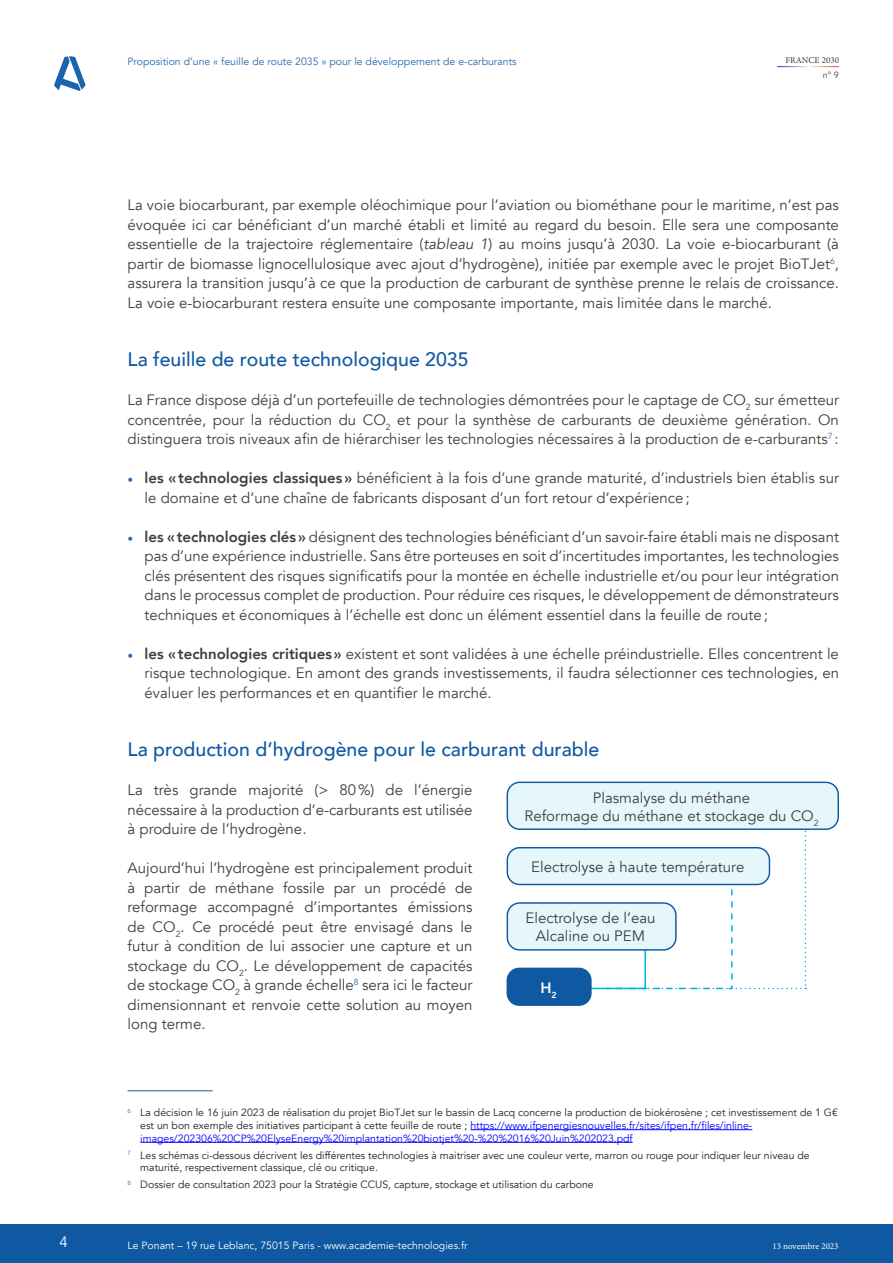
<style>
.page{position:relative;width:893px;height:1263px;background:#fff}
.page>*{position:absolute;margin:0;border:0;box-sizing:border-box;transform-origin:0 0}
.t1{font:500 19.5px "Avenir";color:#0f59a3}
.t2{font:15px/19.5px "Avenir";color:#3e3e3f;text-align:justify}
.t3{font:800 15px "Avenir";color:#fff}
.t4{font:15px "Avenir";color:#fff}
.t5{font:10.5px/12.6px "Avenir";color:#231f20}
.t6{font:10.5px "Avenir";color:#276aac}
.t7{font:10.5px "Avenir";color:#fff}
.t8{font:9px "Minion Pro";letter-spacing:-.005em;color:#fff}
.t9{font:9px "Minion Pro";color:#3e3e3f}
.t10{font:9px "Avenir";color:#3e3e3f}
.s1{font-style:italic}
.s2{font-family:"Minion Pro";color:#276aac}
.s3{font-weight:800}
.s4{color:#00f}
</style>
<div class="page">
<div style="left:0;top:1224px;width:893px;height:39px;background:#0f59a3"></div>
<svg style="left:54px;top:56px;width:32px;height:35px"></svg>
<hr style="left:128px;top:1090px;width:85px;height:1px;background:#0f59a3">
<hr style="left:470px;top:1129px;width:282px;height:1px;background:#00f">
<hr style="left:140px;top:1142px;width:493px;height:1px;background:#00f">
<svg style="left:578px;top:830px;width:228px;height:160px"></svg>
<div style="left:507px;top:782px;width:331px;height:47px;background:#e6f7fc;border-radius:12px"></div>
<div style="left:507px;top:782px;width:332px;height:48px;border:1px solid #0f59a3;border-radius:12px"></div>
<div style="left:507px;top:848px;width:262px;height:36px;background:#e6f7fc;border-radius:12px"></div>
<div style="left:507px;top:847px;width:263px;height:38px;border:1px solid #0f59a3;border-radius:12px"></div>
<div style="left:507px;top:903px;width:169px;height:47px;background:#e6f7fc;border-radius:12px"></div>
<div style="left:507px;top:902px;width:170px;height:48px;border:1px solid #0f59a3;border-radius:12px"></div>
<div style="left:507px;top:968px;width:85px;height:38px;background:#0f59a3;border-radius:13px"></div>
<p class="t6" style="left:128px;top:55px;width:391px">Proposition d’une « feuille de route 2035 » pour le développement de e-carburants</p>
<p class="t9" style="left:785px;top:54px;width:55px">FRANCE 2030</p>
<p class="t10" style="left:823px;top:70px;width:18px">n° 9</p>
<p class="t2" style="left:128px;top:195px;width:713px">La voie biocarburant, par exemple oléochimique pour l’aviation ou biométhane pour le maritime, n’est pas évoquée ici car bénéficiant d’un marché établi et limité au regard du besoin. Elle sera une composante essentielle de la trajectoire réglementaire (<span class="s1">tableau 1</span>) au moins jusqu’à 2030. La voie e-biocarburant (à partir de biomasse lignocellulosique avec ajout d’hydrogène), initiée par exemple avec le projet BioTJet<sup>6</sup>, assurera la transition jusqu’à ce que la production de carburant de synthèse prenne le relais de croissance.<br>La voie e-biocarburant restera ensuite une composante importante, mais limitée dans le marché.</p>
<h1 class="t1" style="left:128px;top:342px;width:343px">La feuille de route technologique 2035</h1>
<p class="t2" style="left:128px;top:390px;width:713px">La France dispose déjà d’un portefeuille de technologies démontrées pour le captage de CO<sub>2</sub> sur émetteur concentrée, pour la réduction du CO<sub>2</sub> et pour la synthèse de carburants de deuxième génération. On distinguera trois niveaux afin de hiérarchiser les technologies nécessaires à la production de e-carburants<sup>7</sup> :</p>
<p class="t2" style="left:145px;top:468px;width:696px;text-indent:-17px"><span class="s2">•</span> <span class="s3">les «technologies classiques»</span> bénéficient à la fois d’une grande maturité, d’industriels bien établis sur le domaine et d’une chaîne de fabricants disposant d’un fort retour d’expérience;</p>
<p class="t2" style="left:145px;top:527px;width:696px;text-indent:-17px"><span class="s2">•</span> <span class="s3">les «technologies clés»</span> désignent des technologies bénéficiant d’un savoir-faire établi mais ne disposant pas d’une expérience industrielle. Sans être porteuses en soit d’incertitudes importantes, les technologies clés présentent des risques significatifs pour la montée en échelle industrielle et/ou pour leur intégration dans le processus complet de production. Pour réduire ces risques, le développement de démonstrateurs techniques et économiques à l’échelle est donc un élément essentiel dans la feuille de route;</p>
<p class="t2" style="left:145px;top:644px;width:696px;text-indent:-17px"><span class="s2">•</span> <span class="s3">les «technologies critiques»</span> existent et sont validées à une échelle préindustrielle. Elles concentrent le risque technologique. En amont des grands investissements, il faudra sélectionner ces technologies, en évaluer les performances et en quantifier le marché.</p>
<h1 class="t1" style="left:128px;top:732px;width:473px">La production d’hydrogène pour le carburant durable</h1>
<p class="t2" style="left:128px;top:780px;width:346px">La très grande majorité (&gt; 80%) de l’énergie nécessaire à la production d’e-carburants est utilisée à produire de l’hydrogène.</p>
<p class="t2" style="left:128px;top:858px;width:346px">Aujourd’hui l’hydrogène est principalement produit à partir de méthane fossile par un procédé de reformage accompagné d’importantes émissions de CO<sub>2</sub>. Ce procédé peut être envisagé dans le futur à condition de lui associer une capture et un stockage du CO<sub>2</sub>. Le développement de capacités de stockage CO<sub>2</sub> à grande échelle<sup>8</sup> sera ici le facteur dimensionnant et renvoie cette solution au moyen long terme.</p>
<p class="t2" style="left:524px;top:789px;width:296px;line-height:18px;text-align:center">Plasmalyse du méthane<br>Reformage du méthane et stockage du CO<sub>2</sub></p>
<p class="t2" style="left:531px;top:857px;width:215px">Electrolyse à haute température</p>
<p class="t2" style="left:526px;top:909px;width:132px;line-height:18px;text-align:center">Electrolyse de l’eau<br>Alcaline ou PEM</p>
<p class="t3" style="left:540px;top:976px;width:18px">H<sub>2</sub></p>
<p class="t5" style="left:140px;top:1106px;width:699px;text-indent:-13px"><sup>6</sup> La décision le 16 juin 2023 de réalisation du projet BioTJet sur le bassin de Lacq concerne la production de biokérosène ; cet investissement de 1 G€ est un bon exemple des initiatives participant à cette feuille de route ; <span class="s4">https://www.ifpenergiesnouvelles.fr/sites/ifpen.fr/files/inline&shy;images/202306%20CP%20ElyseEnergy%20implantation%20biotjet%20-%20%2016%20Juin%202023.pdf</span></p>
<p class="t5" style="left:140px;top:1149px;width:671px;text-indent:-13px"><sup>7</sup> Les schémas ci-dessous décrivent les différentes technologies à maitriser avec une couleur verte, marron ou rouge pour indiquer leur niveau de maturité, respectivement classique, clé ou critique.</p>
<p class="t5" style="left:128px;top:1178px;width:468px"><sup>8</sup> Dossier de consultation 2023 pour la Stratégie CCUS, capture, stockage et utilisation du carbone</p>
<p class="t4" style="left:60px;top:1233px;width:10px">4</p>
<p class="t7" style="left:128px;top:1239px;width:342px">Le Ponant – 19 rue Leblanc, 75015 Paris - www.academie-technologies.fr</p>
<p class="t8" style="left:773px;top:1240px;width:68px">13 novembre 2023</p>
</div>
